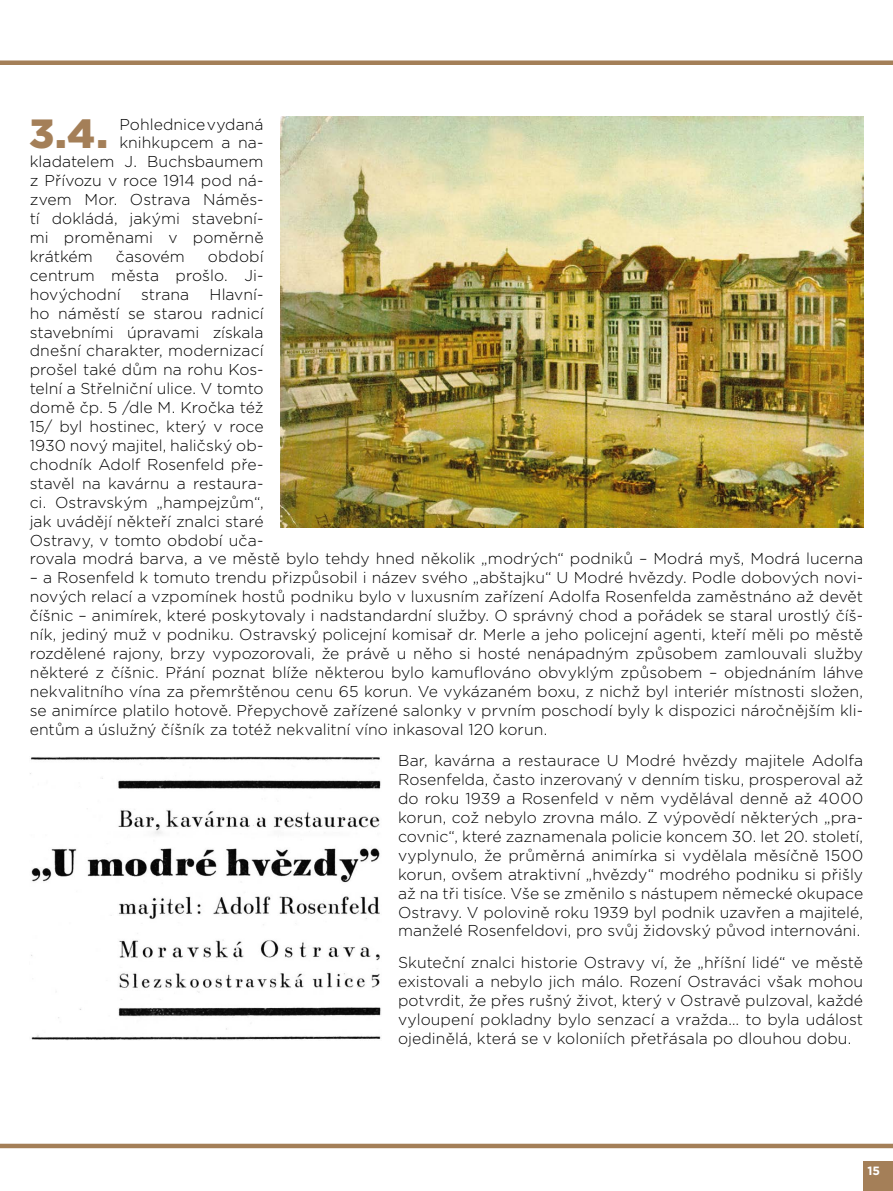
<style>
.page{position:relative;width:893px;height:1191px;background:#fff}
.page>*{position:absolute;margin:0;border:0;box-sizing:border-box;transform-origin:0 0}
.t1{font:900 40.65px "Gotham";color:#a47f58}
.t2{font:300 15.75px/18.9px "Gotham";letter-spacing:.005em;color:#000;text-align:justify}
.t3{font:700 12px "Gotham";color:#fff}
</style>
<div class="page">
<div style="left:0;top:60px;width:893px;height:5px;background:#a47f58"></div>
<div style="left:0;top:1143px;width:893px;height:5px;background:#a47f58"></div>
<img style="left:281px;top:117px;width:582px;height:411px">
<img style="left:30px;top:756px;width:351px;height:284px">
<div style="left:863px;top:1161px;width:30px;height:30px;background:#a47f58"></div>
<h1 class="t1" style="left:29px;top:106px;width:81px">3.4.</h1>
<p class="t2" style="left:119px;top:114px;width:146px">Pohlednice vydaná</p>
<p class="t2" style="left:119px;top:133px;width:146px">knihkupcem a na-</p>
<p class="t2" style="left:30px;top:152px;width:235px">kladatelem J. Buchsbaumem</p>
<p class="t2" style="left:30px;top:171px;width:235px">z Přívozu v roce 1914 pod ná-</p>
<p class="t2" style="left:30px;top:190px;width:235px">zvem Mor. Ostrava Náměs-</p>
<p class="t2" style="left:30px;top:209px;width:235px">tí dokládá, jakými stavební-</p>
<p class="t2" style="left:30px;top:227px;width:235px">mi proměnami v poměrně</p>
<p class="t2" style="left:30px;top:246px;width:65px">krátkém</p>
<p class="t2" style="left:116px;top:246px;width:71px">časovém</p>
<p class="t2" style="left:30px;top:246px;width:235px;text-indent:178px">období centrum města prošlo. Ji&shy;hovýchodní</p>
<p class="t2" style="left:30px;top:284px;width:835px;text-align:left;text-indent:180px">Hlavní-<br>ho náměstí se starou radnicí<br>stavebními úpravami získala<br>dnešní charakter, modernizací<br>prošel také dům na rohu Kos-<br>telní a Střelniční ulice. V tomto<br>domě čp. 5 /dle M. Kročka též<br>15/ byl hostinec, který v roce<br>1930 nový majitel, haličský ob-<br>chodník Adolf Rosenfeld pře-<br>stavěl na kavárnu a restaura-<br>ci. Ostravským „hampejzům“,<br>jak uvádějí někteří znalci staré<br>Ostravy, v tomto období uča-<br>rovala modrá barva, a ve městě bylo tehdy hned několik „modrých“ podniků – Modrá myš, Modrá lucerna</p>
<p class="t2" style="left:30px;top:568px;width:835px">– a Rosenfeld k tomuto trendu přizpůsobil i název svého „abštajku“ U Modré hvězdy. Podle dobových novi&shy;nových relací a vzpomínek hostů podniku bylo v luxusním zařízení Adolfa Rosenfelda zaměstnáno až devět číšnic – animírek, které poskytovaly i nadstandardní služby. O správný chod a pořádek se staral urostlý číš&shy;ník, jediný muž v podniku. Ostravský policejní komisař dr. Merle a jeho policejní agenti, kteří měli po městě rozdělené rajony, brzy vypozorovali, že právě u něho si hosté nenápadným způsobem zamlouvali služby některé z číšnic. Přání poznat blíže některou bylo kamuflováno obvyklým způsobem – objednáním láhve nekvalitního vína za přemrštěnou cenu 65 korun. Ve vykázaném boxu, z nichž byl interiér místnosti složen, se animírce platilo hotově. Přepychově zařízené salonky v prvním poschodí byly k dispozici náročnějším kli&shy;entům a úslužný číšník za totéž nekvalitní víno inkasoval 120 korun.</p>
<p class="t2" style="left:398px;top:751px;width:467px">Bar, kavárna a restaurace U Modré hvězdy majitele Adolfa Rosenfelda, často inzerovaný v denním tisku, prosperoval až do roku 1939 a Rosenfeld v něm vydělával denně až 4000 korun, což nebylo zrovna málo. Z výpovědí některých „pra&shy;covnic“, které zaznamenala policie koncem 30. let 20. století, vyplynulo, že průměrná animírka si vydělala měsíčně 1500 korun, ovšem atraktivní „hvězdy“ modrého podniku si přišly až na tři tisíce. Vše se změnilo s nástupem německé okupace Ostravy. V polovině roku 1939 byl podnik uzavřen a majitelé, manželé Rosenfeldovi, pro svůj židovský původ internováni.</p>
<p class="t2" style="left:398px;top:952px;width:467px">Skuteční znalci historie Ostravy ví, že „hříšní lidé“ ve městě existovali a nebylo jich málo. Rození Ostraváci však mohou potvrdit, že přes rušný život, který v Ostravě pulzoval, každé vyloupení pokladny bylo senzací a vražda… to byla událost ojedinělá, která se v koloniích přetřásala po dlouhou dobu.</p>
<p class="t2" style="left:141px;top:284px;width:50px">strana</p>
<p class="t3" style="left:867px;top:1162px;width:14px">15</p>
</div>
